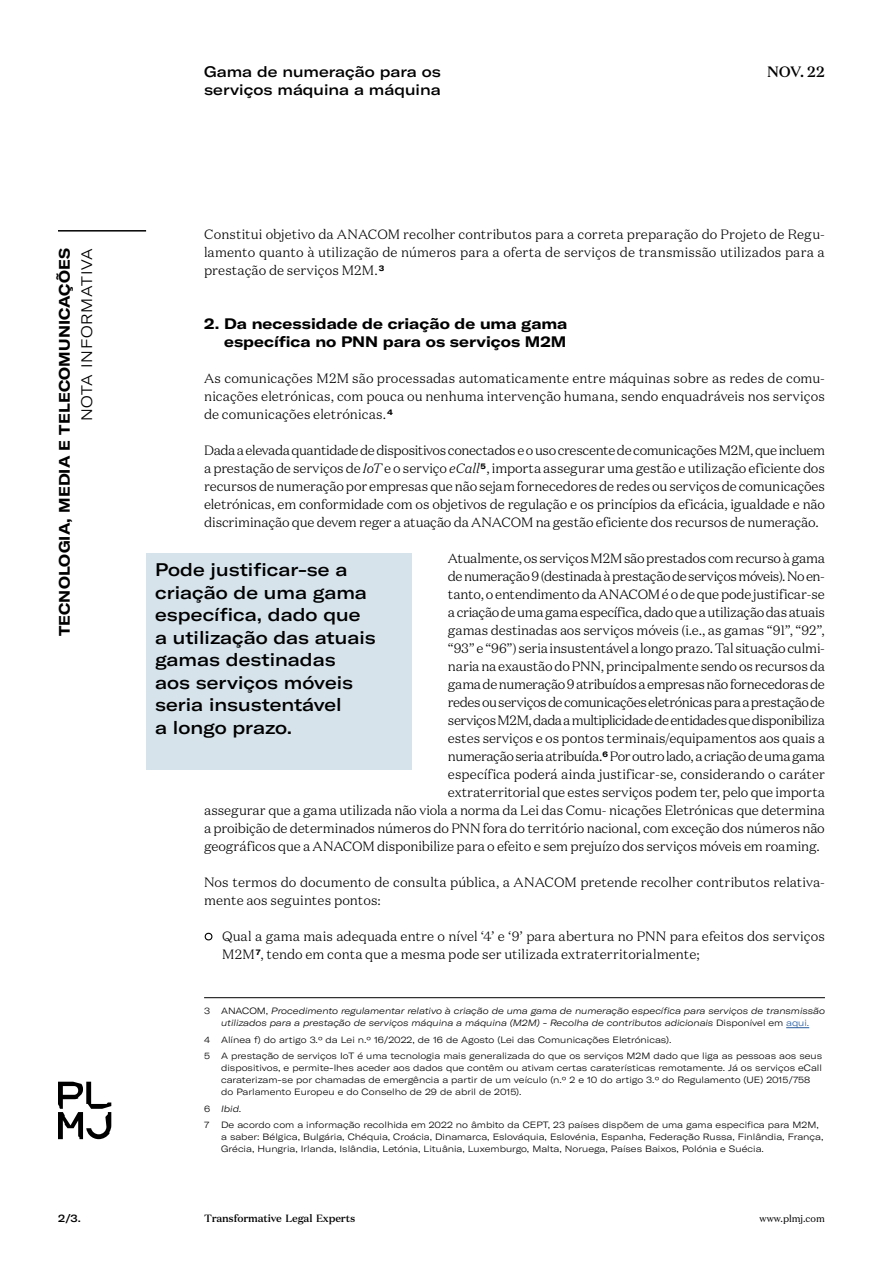
<style>
.page{position:relative;width:893px;height:1263px;background:#fff}
.page>*{position:absolute;margin:0;border:0;box-sizing:border-box;transform-origin:0 0}
.t1{font:500 expanded 18px/22.5px "GT America";color:#000}
.t2{font:700 expanded 15px/18px "GT America";color:#000;text-align:right}
.t3{font:500 expanded 15px "GT America";color:#000}
.t4{font:300 expanded 15px "GT America";letter-spacing:.05em;color:#000}
.t5{font:500 15px "Domaine Text";color:#000}
.t6{font:300 13.5px/18px "Domaine Text";letter-spacing:-.01em;color:#000;text-align:justify}
.t7{font:300 13.5px "Domaine Text";letter-spacing:-.035em;color:#000}
.t8{font:300 13.5px "Domaine Text";letter-spacing:-.03em;color:#000}
.t9{font:300 13.5px "Domaine Text";letter-spacing:-.04em;color:#000}
.t10{font:500 10.5px "Domaine Text";letter-spacing:-.02em;color:#000}
.t11{font:500 expanded 10.5px "GT America";color:#000}
.t12{font:9.75px "Domaine Text";color:#000}
.t13{font:300 expanded 9px/12px "GT America";color:#000}
.t14{font:italic 300 expanded 9px/12px "GT America";letter-spacing:-.005em;color:#000;text-align:center}
.s1{font-style:italic}
.s2{font-family:"GT America";font-weight:900;font-stretch:expanded;font-size:22.35px}
.s3{font-style:normal}
.s4{font-style:normal;color:#275b9b}
</style>
<div class="page">
<hr style="left:58px;top:230px;width:88px;height:2px;background:#000">
<svg style="left:58px;top:1082px;width:53px;height:57px"></svg>
<hr style="left:204px;top:997px;width:621px;height:1px;background:#000">
<svg style="left:786px;top:1027px;width:23px;height:1px"></svg>
<div style="left:146px;top:554px;width:266px;height:216px;background:#d6e3eb"></div>
<p class="t2" style="left:55px;top:636px;width:390px;rotate:-90deg">TECNOLOGIA, MEDIA E TELECOMUNICAÇÕES</p>
<p class="t4" style="left:78px;top:421px;width:175px;rotate:-90deg">NOTA INFORMATIVA</p>
<p class="t11" style="left:58px;top:1211px;width:24px">2/3.</p>
<p class="t3" style="left:204px;top:63px;width:238px">Gama de numeração para os</p>
<p class="t5" style="left:767px;top:62px;width:59px">NOV. 22</p>
<p class="t3" style="left:204px;top:81px;width:238px">serviços máquina a máquina</p>
<p class="t6" style="left:204px;top:225px;width:622px">Constitui objetivo da ANACOM recolher contributos para a correta preparação do Projeto de Regu&shy;lamento quanto à utilização de números para a oferta de serviços de transmissão utilizados para a prestação de serviços M2M. <sup>3</sup></p>
<p class="t2" style="left:204px;top:315px;width:365px">2. Da necessidade de criação de uma gama específica no PNN para os serviços M2M</p>
<p class="t6" style="left:204px;top:369px;width:622px">As comunicações M2M são processadas automaticamente entre máquinas sobre as redes de comu&shy;nicações eletrónicas, com pouca ou nenhuma intervenção humana, sendo enquadráveis nos serviços de comunicações eletrónicas. <sup>4</sup></p>
<p class="t6" style="left:204px;top:441px;width:622px">Dada a elevada quantidade de dispositivos conectados e o uso crescente de comunicações M2M, que incluem a prestação de serviços de <span class="s1">IoT</span> e o serviço <span class="s1">eCall</span> <sup>5</sup>, importa assegurar uma gestão e utilização eficiente dos recursos de numeração por empresas que não sejam fornecedores de redes ou serviços de comunicações eletrónicas, em conformidade com os objetivos de regulação e os princípios da eficácia, igualdade e não discriminação que devem reger a atuação da ANACOM na gestão eficiente dos recursos de numeração.</p>
<p class="t6" style="left:448px;top:549px;width:379px">Atualmente, os serviços M2M são prestados com recurso à gama</p>
<p class="t7" style="left:448px;top:568px;width:378px">de numeração 9 (destinada à prestação de serviços móveis). No en-</p>
<p class="t6" style="left:448px;top:585px;width:378px">tanto, o entendimento da ANACOM é o de que pode justificar-se</p>
<p class="t6" style="left:448px;top:603px;width:379px">a criação de uma gama específica, dado que a utilização das atuais</p>
<p class="t6" style="left:448px;top:621px;width:378px">gamas destinadas aos serviços móveis (i.e., as gamas “91”, “92”,</p>
<p class="t6" style="left:448px;top:639px;width:378px">“93” e “96”) seria insustentável a longo prazo. Tal situação culmi-</p>
<p class="t6" style="left:448px;top:657px;width:378px">naria na exaustão do PNN, principalmente sendo os recursos da</p>
<p class="t8" style="left:448px;top:676px;width:378px">gama de numeração 9 atribuídos a empresas não fornecedoras de</p>
<p class="t8" style="left:448px;top:694px;width:378px">redes ou serviços de comunicações eletrónicas para a prestação de</p>
<p class="t9" style="left:448px;top:712px;width:378px">serviços M2M, dada a multiplicidade de entidades que disponibiliza</p>
<p class="t6" style="left:448px;top:729px;width:378px">estes serviços e os pontos terminais/equipamentos aos quais a</p>
<p class="t7" style="left:448px;top:748px;width:378px">numeração seria atribuída. <sup>6</sup> Por outro lado, a criação de uma gama</p>
<p class="t6" style="left:448px;top:765px;width:378px">específica poderá ainda justificar-se, considerando o caráter</p>
<p class="t6" style="left:448px;top:783px;width:378px">extraterritorial que estes serviços podem ter, pelo que importa</p>
<p class="t6" style="left:204px;top:801px;width:622px">assegurar que a gama utilizada não viola a norma da Lei das Comu- nicações Eletrónicas que determina</p>
<p class="t6" style="left:204px;top:819px;width:622px">a proibição de determinados números do PNN fora do território nacional, com exceção dos números não</p>
<p class="t6" style="left:204px;top:837px;width:617px">geográficos que a ANACOM disponibilize para o efeito e sem prejuízo dos serviços móveis em roaming.</p>
<p class="t6" style="left:204px;top:873px;width:622px">Nos termos do documento de consulta pública, a ANACOM pretende recolher contributos relativa&shy;mente aos seguintes pontos:</p>
<p class="t6" style="left:222px;top:927px;width:604px;text-indent:-18px"><span class="s2">•</span> Qual a gama mais adequada entre o nível ‘4’ e ‘9’ para abertura no PNN para efeitos dos serviços<br>M2M <sup>7</sup>, tendo em conta que a mesma pode ser utilizada extraterritorialmente;</p>
<h1 class="t1" style="left:155px;top:558px;width:222px">Pode justificar-se a criação de uma gama específica, dado que a utilização das atuais gamas destinadas<br>aos serviços móveis seria insustentável<br>a longo prazo.</h1>
<p class="t14" style="left:204px;top:1005px;width:622px"><span class="s3">3 ANACOM,</span> Procedimento regulamentar relativo à criação de uma gama de numeração específica para serviços de transmissão utilizados para a prestação de serviços máquina a máquina (M2M) - Recolha de contributos adicionais <span class="s3">Disponível em</span> <span class="s4">aqui.</span></p>
<p class="t13" style="left:204px;top:1031px;width:619px;line-height:16.5px">4 Alínea f) do artigo 3.º da Lei n.º 16/2022, de 16 de Agosto (Lei das Comunicações Eletrónicas).<br>5 A prestação de serviços IoT é uma tecnologia mais generalizada do que os serviços M2M dado que liga as pessoas aos seus</p>
<p class="t13" style="left:221px;top:1062px;width:602px">dispositivos, e permite-lhes aceder aos dados que contêm ou ativam certas caraterísticas remotamente. Já os serviços eCall caraterizam-se por chamadas de emergência a partir de um veículo (n.º 2 e 10 do artigo 3.º do Regulamento (UE) 2015/758 do Parlamento Europeu e do Conselho de 29 de abril de 2015).</p>
<p class="t14" style="left:204px;top:1100px;width:39px;line-height:16.5px;text-align:left"><span class="s3">6</span> Ibid.<br><span class="s3">7</span></p>
<p class="t13" style="left:221px;top:1119px;width:604px">De acordo com a informação recolhida em 2022 no âmbito da CEPT, 23 países dispõem de uma gama especifica para M2M, a saber: Bélgica, Bulgária, Chéquia, Croácia, Dinamarca, Eslováquia, Eslovénia, Espanha, Federação Russa, Finlândia, França,<br>Grécia, Hungria, Irlanda, Islândia, Letónia, Lituânia, Luxemburgo, Malta, Noruega, Países Baixos, Polónia e Suécia.</p>
<p class="t10" style="left:204px;top:1211px;width:153px">Transformative Legal Experts</p>
<p class="t12" style="left:760px;top:1212px;width:67px">www.plmj.com</p>
</div>
